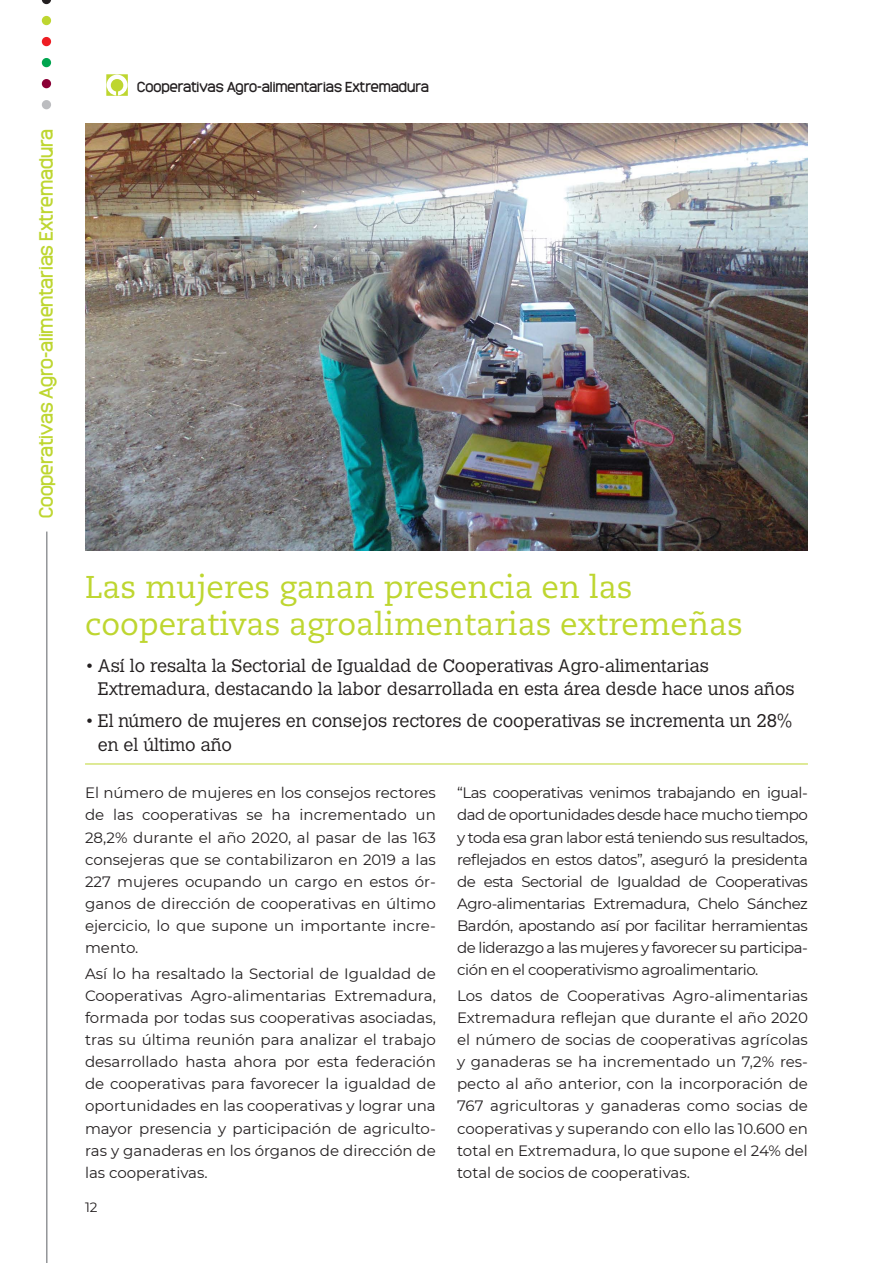
<style>
.page{position:relative;width:893px;height:1263px;background:#fff}
.page>*{position:absolute;margin:0;border:0;box-sizing:border-box;transform-origin:0 0}
.Estilo_de_párrafo_2{font:31.5px/37px "Caecilia LT Std";color:#bed630}
.Estilo_de_párrafo_2-2{font:300 18px/23.5px "Calvert MT Std";color:#231f20}
.t1{font:18px "Monark";color:#bed630}
.Estilo_de_párrafo_3{font:15px/22px "Montserrat";color:#231f20;text-align:justify}
.t2{font:13.5px "Monark";color:#231f20}
.t3{font:13.5px "Montserrat";color:#231f20}
</style>
<div class="page">
<hr style="left:85px;top:764px;width:723px;height:1px;background:#bed630">
<img style="left:85px;top:124px;width:723px;height:427px">
<svg style="left:42px;top:0;width:9px;height:4px"></svg>
<div style="left:42px;top:16px;width:9px;height:9px;background:#bed630;border-radius:50%"></div>
<div style="left:42px;top:37px;width:9px;height:9px;background:#ee1d23;border-radius:50%"></div>
<div style="left:42px;top:58px;width:9px;height:9px;background:#00a54f;border-radius:50%"></div>
<div style="left:42px;top:79px;width:9px;height:9px;background:#8b0036;border-radius:50%"></div>
<div style="left:42px;top:100px;width:9px;height:9px;background:#bcbdc0;border-radius:50%"></div>
<svg style="left:106px;top:74px;width:22px;height:22px"></svg>
<hr style="left:46px;top:531px;width:2px;height:732px;background:#939598">
<p class="t1" style="left:34px;top:518px;width:391px;rotate:-90deg">Cooperativas Agro-alimentarias Extremadura</p>
<p class="t2" style="left:137px;top:78px;width:293px">Cooperativas Agro-alimentarias Extremadura</p>
<p class="Estilo_de_párrafo_2" style="left:85px;top:569px;width:659px">Las mujeres ganan presencia en las cooperativas agroalimentarias extremeñas</p>
<p class="Estilo_de_párrafo_2-2" style="left:98px;top:654px;width:698px;text-indent:-13px">• Así lo resalta la Sectorial de Igualdad de Cooperativas Agro-alimentarias<br>Extremadura, destacando la labor desarrollada en esta área desde hace unos años</p>
<p class="Estilo_de_párrafo_2-2" style="left:98px;top:709px;width:696px;text-indent:-13px">• El número de mujeres en consejos rectores de cooperativas se incrementa un 28% en el último año</p>
<p class="Estilo_de_párrafo_3" style="left:85px;top:781px;width:352px">El número de mujeres en los consejos rectores de las cooperativas se ha incrementado un 28,2% durante el año 2020, al pasar de las 163 consejeras que se contabilizaron en 2019 a las 227 mujeres ocupando un cargo en estos ór&shy;ganos de dirección de cooperativas en último ejercicio, lo que supone un importante incre&shy;mento.</p>
<p class="Estilo_de_párrafo_3" style="left:85px;top:962px;width:352px">Así lo ha resaltado la Sectorial de Igualdad de Cooperativas Agro-alimentarias Extremadura, formada por todas sus cooperativas asociadas, tras su última reunión para analizar el trabajo desarrollado hasta ahora por esta federación de cooperativas para favorecer la igualdad de oportunidades en las cooperativas y lograr una mayor presencia y participación de agriculto&shy;ras y ganaderas en los órganos de dirección de las cooperativas.</p>
<p class="Estilo_de_párrafo_3" style="left:457px;top:781px;width:352px">“Las cooperativas venimos trabajando en igual&shy;dad de oportunidades desde hace mucho tiempo y toda esa gran labor está teniendo sus resultados, reflejados en estos datos”, aseguró la presidenta de esta Sectorial de Igualdad de Cooperativas Agro-alimentarias Extremadura, Chelo Sánchez Bardón, apostando así por facilitar herramientas de liderazgo a las mujeres y favorecer su participa&shy;ción en el cooperativismo agroalimentario.</p>
<p class="Estilo_de_párrafo_3" style="left:457px;top:984px;width:352px">Los datos de Cooperativas Agro-alimentarias Extremadura reflejan que durante el año 2020 el número de socias de cooperativas agrícolas y ganaderas se ha incrementado un 7,2% res&shy;pecto al año anterior, con la incorporación de 767 agricultoras y ganaderas como socias de cooperativas y superando con ello las 10.600 en total en Extremadura, lo que supone el 24% del total de socios de cooperativas.</p>
<p class="t3" style="left:85px;top:1198px;width:14px">12</p>
</div>
